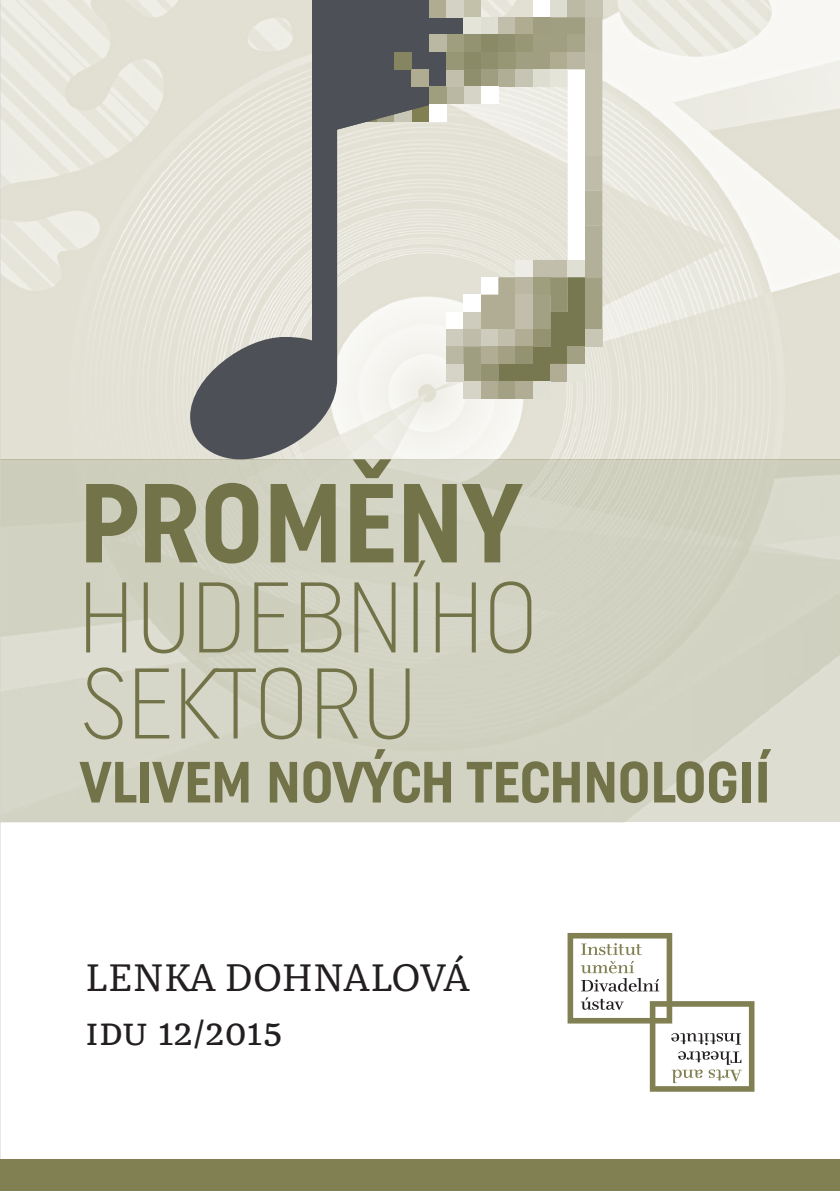
<style>
.page{position:relative;width:840px;height:1191px;background:#fff}
.page>*{position:absolute;margin:0;border:0;box-sizing:border-box;transform-origin:0 0}
.t1{font:700 112px "Uniform Condensed";color:#737349}
.t2{font:300 100px/86px "Uniform Condensed";letter-spacing:-.02em;color:#737349}
.t3{font:700 58px "Uniform Condensed";letter-spacing:-.005em;color:#737349}
.t4{font:40px/54px "Franziska Pro";color:#231f20}
</style>
<div class="page">
<img style="left:1px;top:0;width:838px;height:459px">
<div style="left:0;top:459px;width:839px;height:363px;background:#818053;opacity:.25"></div>
<svg style="left:190px;top:0;width:147px;height:459px;background:#c4c4bc"></svg>
<svg style="left:312px;top:0;width:290px;height:381px;background:#bcbbb1"></svg>
<div style="left:480px;top:346px;width:18px;height:18px;background:#b0ad94"></div>
<div style="left:498px;top:346px;width:17px;height:18px;background:#a2a184"></div>
<div style="left:515px;top:346px;width:17px;height:18px;background:#949371"></div>
<div style="left:567px;top:346px;width:17px;height:18px;background:#a2a184"></div>
<div style="left:446px;top:364px;width:17px;height:17px;background:#d6d4c7"></div>
<div style="left:480px;top:364px;width:18px;height:17px;background:#949371"></div>
<div style="left:550px;top:364px;width:17px;height:17px;background:#b0ad94"></div>
<div style="left:567px;top:364px;width:17px;height:17px;background:#e5e4d8"></div>
<div style="left:463px;top:381px;width:17px;height:17px;background:#d6d4c7"></div>
<div style="left:480px;top:381px;width:18px;height:17px;background:#b0ad94"></div>
<div style="left:498px;top:381px;width:17px;height:17px;background:#a2a184"></div>
<div style="left:515px;top:381px;width:17px;height:17px;background:#b0ad94"></div>
<div style="left:532px;top:381px;width:18px;height:17px;background:#e0dfd3"></div>
<div style="left:446px;top:35px;width:17px;height:17px;background:#9f9e7f"></div>
<div style="left:446px;top:87px;width:17px;height:17px;background:#bab8a2"></div>
<div style="left:428px;top:87px;width:18px;height:17px;background:#9f9e7f"></div>
<div style="left:411px;top:69px;width:17px;height:18px;background:#afac92"></div>
<div style="left:428px;top:0;width:18px;height:17px;background:#afac92"></div>
<div style="left:446px;top:0;width:17px;height:17px;background:#d4d2c5"></div>
<div style="left:446px;top:69px;width:17px;height:18px;background:#c2c0ad"></div>
<div style="left:394px;top:52px;width:17px;height:17px;background:#868562"></div>
<div style="left:446px;top:52px;width:17px;height:17px;background:#979675"></div>
<div style="left:428px;top:35px;width:18px;height:17px;background:#bab8a2"></div>
<div style="left:428px;top:104px;width:18px;height:17px;background:#fff"></div>
<hr style="left:0;top:0;width:1px;height:1191px;background:#d1d2d4">
<div style="left:0;top:1159px;width:839px;height:32px;background:#818053"></div>
<svg style="left:567px;top:933px;width:187px;height:158px"></svg>
<h1 class="t1" style="left:79px;top:458px;width:444px">PROMĚNY</h1>
<h2 class="t2" style="left:77px;top:575px;width:463px">HUDEBNÍHO<br>SEKTORU</h2>
<h3 class="t3" style="left:79px;top:748px;width:692px">VLIVEM NOVÝCH TECHNOLOGIÍ</h3>
<p class="t4" style="left:85px;top:953px;width:386px">LENKA DOHNALOVÁ<br>IDU 12/2015</p>
</div>
